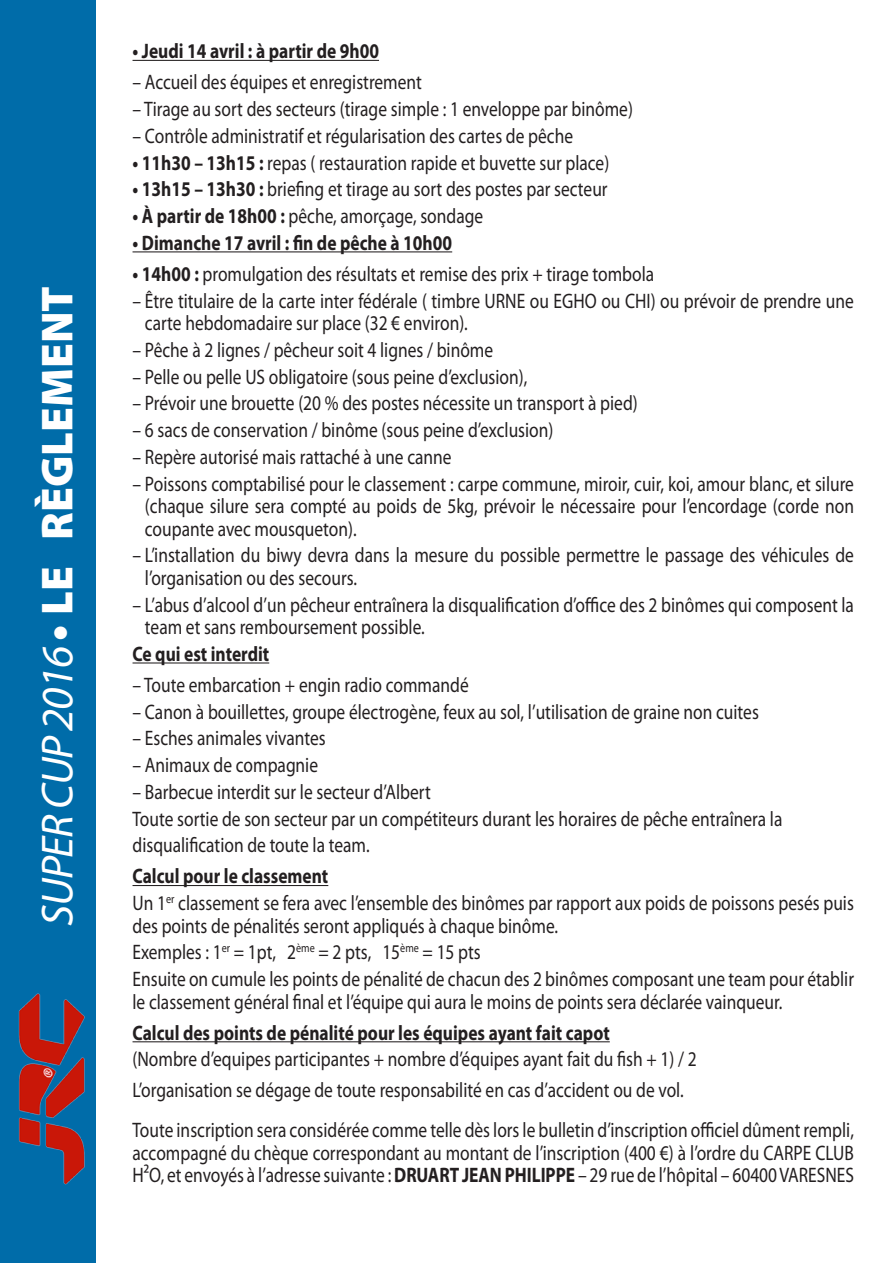
<style>
.page{position:relative;width:893px;height:1263px;background:#fff}
.page>*{position:absolute;margin:0;border:0;box-sizing:border-box;transform-origin:0 0}
.t1{font:italic 45px "Myriad Pro";letter-spacing:-.03em;color:#fff}
.t2{font:21px/22.5px "Myriad Pro";color:#231f20;scale:.83 1}
.t3{font:700 21px "Myriad Pro";color:#231f20;scale:.83 1}
.s1{font-weight:900;font-style:normal}
.s2{font-weight:700}
</style>
<div class="page">
<div style="left:0;top:0;width:96px;height:1263px;background:#006ca9"></div>
<hr style="left:133px;top:60px;width:246px;height:1px;background:#231f20">
<hr style="left:133px;top:251px;width:319px;height:1px;background:#231f20">
<hr style="left:133px;top:662px;width:136px;height:1px;background:#231f20">
<hr style="left:133px;top:885px;width:195px;height:1px;background:#231f20">
<hr style="left:133px;top:1041px;width:477px;height:1px;background:#231f20">
<img style="left:18px;top:993px;width:67px;height:192px">
<p class="t1" style="left:30px;top:926px;width:641px;rotate:-90deg">SUPER CUP 2016<span class="s1">• LE RÈGLEMENT</span></p>
<p class="t3" style="left:133px;top:38px;width:298px">• Jeudi 14 avril : à partir de 9h00</p>
<p class="t2" style="left:133px;top:71px;width:350px">– Accueil des équipes et enregistrement</p>
<p class="t2" style="left:133px;top:97px;width:604px">– Tirage au sort des secteurs (tirage simple : 1 enveloppe par binôme)</p>
<p class="t2" style="left:133px;top:124px;width:532px">– Contrôle administratif et régularisation des cartes de pêche</p>
<p class="t2" style="left:133px;top:151px;width:576px"><span class="s2">• 11h30 – 13h15 :</span> repas ( restauration rapide et buvette sur place)</p>
<p class="t2" style="left:133px;top:178px;width:574px"><span class="s2">• 13h15 – 13h30 :</span> briefing et tirage au sort des postes par secteur</p>
<p class="t2" style="left:133px;top:204px;width:424px"><span class="s2">• À partir de 18h00 :</span> pêche, amorçage, sondage</p>
<p class="t3" style="left:133px;top:229px;width:387px">• Dimanche 17 avril : fin de pêche à 10h00</p>
<p class="t2" style="left:133px;top:262px;width:630px"><span class="s2">• 14h00 :</span> promulgation des résultats et remise des prix + tirage tombola</p>
<p class="t2" style="left:145px;top:289px;width:856px;text-indent:-12px">– Être titulaire de la carte inter fédérale ( timbre URNE ou EGHO ou CHI) ou prévoir de prendre une carte hebdomadaire sur place (32 € environ).</p>
<p class="t2" style="left:133px;top:338px;width:436px">– Pêche à 2 lignes / pêcheur soit 4 lignes / binôme</p>
<p class="t2" style="left:133px;top:365px;width:477px">– Pelle ou pelle US obligatoire (sous peine d’exclusion),</p>
<p class="t2" style="left:133px;top:392px;width:610px">– Prévoir une brouette (20 % des postes nécessite un transport à pied)</p>
<p class="t2" style="left:133px;top:418px;width:509px">– 6 sacs de conservation / binôme (sous peine d’exclusion)</p>
<p class="t2" style="left:133px;top:445px;width:386px">– Repère autorisé mais rattaché à une canne</p>
<p class="t2" style="left:145px;top:472px;width:856px;text-align:justify;text-indent:-12px">– Poissons comptabilisé pour le classement : carpe commune, miroir, cuir, koi, amour blanc, et silure (chaque silure sera compté au poids de 5kg, prévoir le nécessaire pour l’encordage (corde non coupante avec mousqueton).</p>
<p class="t2" style="left:145px;top:544px;width:856px;text-indent:-12px">– L’installation du biwy devra dans la mesure du possible permettre le passage des véhicules de l’organisation ou des secours.</p>
<p class="t2" style="left:145px;top:593px;width:856px;text-indent:-12px">– L’abus d’alcool d’un pêcheur entraînera la disqualification d’office des 2 binômes qui composent la team et sans remboursement possible.</p>
<p class="t3" style="left:133px;top:640px;width:166px">Ce qui est interdit</p>
<p class="t2" style="left:133px;top:673px;width:407px">– Toute embarcation + engin radio commandé</p>
<p class="t2" style="left:133px;top:700px;width:756px">– Canon à bouillettes, groupe électrogène, feux au sol, l’utilisation de graine non cuites</p>
<p class="t2" style="left:133px;top:727px;width:234px">– Esches animales vivantes</p>
<p class="t2" style="left:133px;top:753px;width:225px">– Animaux de compagnie</p>
<p class="t2" style="left:133px;top:780px;width:361px">– Barbecue interdit sur le secteur d’Albert</p>
<p class="t2" style="left:133px;top:807px;width:784px">Toute sortie de son secteur par un compétiteurs durant les horaires de pêche entraînera la</p>
<p class="t2" style="left:133px;top:834px;width:287px">disqualification de toute la team.</p>
<p class="t3" style="left:133px;top:863px;width:237px">Calcul pour le classement</p>
<p class="t2" style="left:133px;top:891px;width:871px">Un 1<sup>er</sup> classement se fera avec l’ensemble des binômes par rapport aux poids de poissons pesés puis des points de pénalités seront appliqués à chaque binôme.</p>
<p class="t2" style="left:133px;top:941px;width:421px">Exemples : 1<sup>er</sup> = 1pt, 2<sup>ème</sup> = 2 pts, 15<sup>ème</sup> = 15 pts</p>
<p class="t2" style="left:133px;top:967px;width:871px">Ensuite on cumule les points de pénalité de chacun des 2 binômes composant une team pour établir le classement général final et l’équipe qui aura le moins de points sera déclarée vainqueur.</p>
<p class="t3" style="left:133px;top:1019px;width:576px">Calcul des points de pénalité pour les équipes ayant fait capot</p>
<p class="t2" style="left:133px;top:1048px;width:681px">(Nombre d’equipes participantes + nombre d’équipes ayant fait du fish + 1) / 2</p>
<p class="t2" style="left:133px;top:1079px;width:666px">L’organisation se dégage de toute responsabilité en cas d’accident ou de vol.</p>
<p class="t2" style="left:133px;top:1118px;width:871px">Toute inscription sera considérée comme telle dès lors le bulletin d’inscription officiel dûment rempli,</p>
<p class="t2" style="left:133px;top:1141px;width:871px">accompagné du chèque correspondant au montant de l’inscription (400 €) à l’ordre du CARPE CLUB<br>H²O, et envoyés à l’adresse suivante : <span class="s2">DRUART JEAN PHILIPPE</span> – 29 rue de l’hôpital – 60400 VARESNES</p>
</div>
